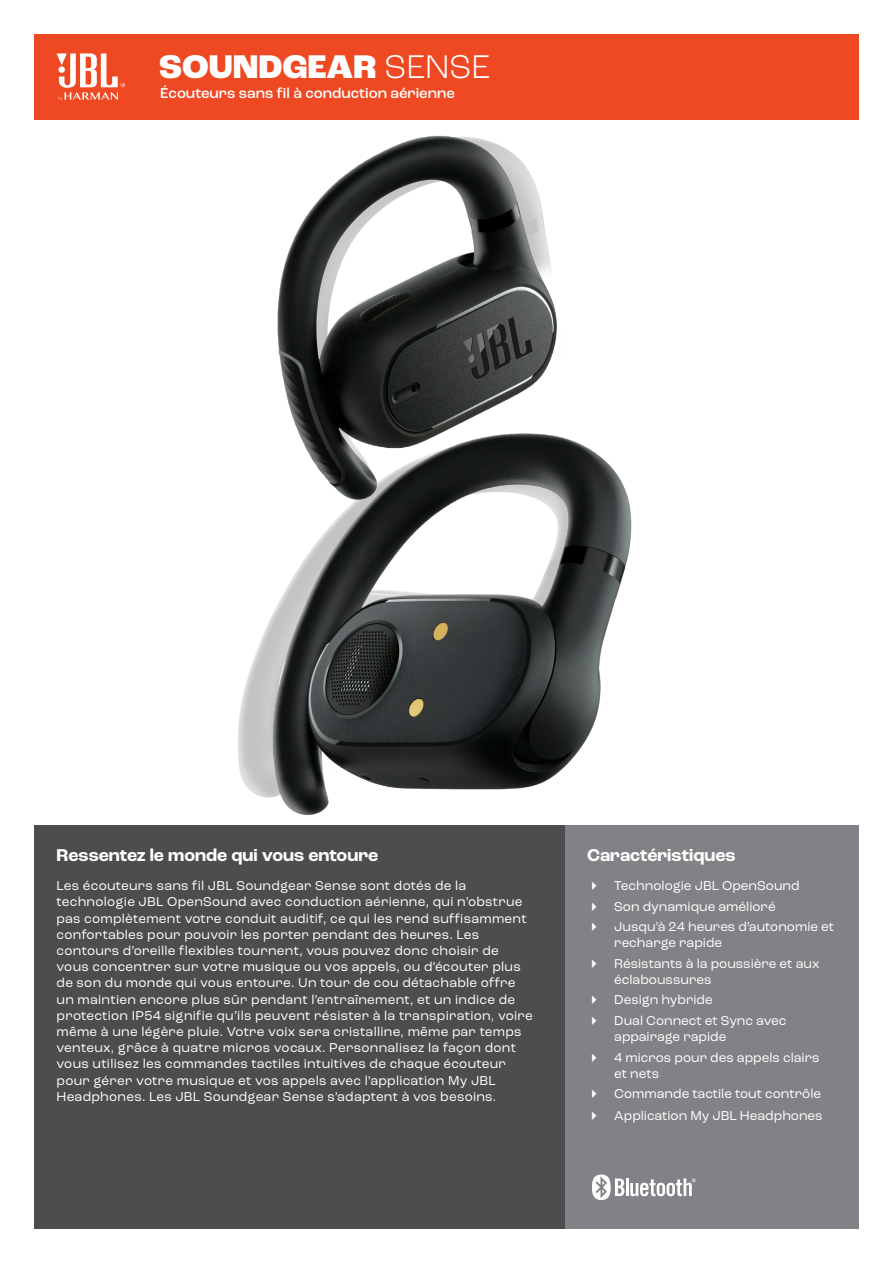
<style>
.page{position:relative;width:893px;height:1263px;background:#fff}
.page>*{position:absolute;margin:0;border:0;box-sizing:border-box;transform-origin:0 0}
.t1{font:800 34.5px "Roc Grotesk";color:#fff}
.t2{font:700 18px "Roc Grotesk";color:#fff}
.t3{font:500 15px "Roc Grotesk";color:#fff}
.t4{font:13.5px/16.2px "Roc Grotesk";letter-spacing:.02em;color:#fff}
.t5{font:13.5px/20.4px "Roc Grotesk";color:#fff}
.s1{font-weight:300}
</style>
<div class="page">
<img style="left:237px;top:135px;width:395px;height:680px">
<div style="left:565px;top:825px;width:294px;height:404px;background:#808285"></div>
<div style="left:34px;top:825px;width:531px;height:404px;background:#4d4d4f"></div>
<div style="left:34px;top:34px;width:825px;height:85px;background:#ef4923"></div>
<svg style="left:57px;top:53px;width:68px;height:48px"></svg>
<svg style="left:592px;top:1174px;width:104px;height:26px"></svg>
<h1 class="t1" style="left:159px;top:45px;width:333px">SOUNDGEAR <span class="s1">SENSE</span></h1>
<p class="t3" style="left:160px;top:84px;width:296px">Écouteurs sans fil à conduction aérienne</p>
<h2 class="t2" style="left:57px;top:844px;width:323px">Ressentez le monde qui vous entoure</h2>
<p class="t4" style="left:57px;top:878px;width:478px">Les écouteurs sans fil JBL Soundgear Sense sont dotés de la technologie JBL OpenSound avec conduction aérienne, qui n’obstrue pas complètement votre conduit auditif, ce qui les rend suffisamment confortables pour pouvoir les porter pendant des heures. Les contours d’oreille flexibles tournent, vous pouvez donc choisir de vous concentrer sur votre musique ou vos appels, ou d’écouter plus de son du monde qui vous entoure. Un tour de cou détachable offre un maintien encore plus sûr pendant l’entraînement, et un indice de protection IP54 signifie qu’ils peuvent résister à la transpiration, voire même à une légère pluie. Votre voix sera cristalline, même par temps venteux, grâce à quatre micros vocaux. Personnalisez la façon dont vous utilisez les commandes tactiles intuitives de chaque écouteur pour gérer votre musique et vos appels avec l’application My JBL Headphones. Les JBL Soundgear Sense s’adaptent à vos besoins.</p>
<h2 class="t2" style="left:587px;top:844px;width:150px">Caractéristiques</h2>
<p class="t5" style="left:614px;top:875px;width:221px">Technologie JBL OpenSound<br>Son dynamique amélioré<br>Jusqu’à 24 heures d’autonomie et</p>
<p class="t5" style="left:614px;top:933px;width:207px">recharge rapide<br>Résistants à la poussière et aux</p>
<p class="t5" style="left:614px;top:969px;width:174px">éclaboussures<br>Design hybride<br>Dual Connect et Sync avec</p>
<p class="t5" style="left:614px;top:1026px;width:207px">appairage rapide<br>4 micros pour des appels clairs</p>
<p class="t5" style="left:614px;top:1063px;width:208px">et nets<br>Commande tactile tout contrôle</p>
<p class="t5" style="left:614px;top:1106px;width:210px">Application My JBL Headphones</p>
</div>
